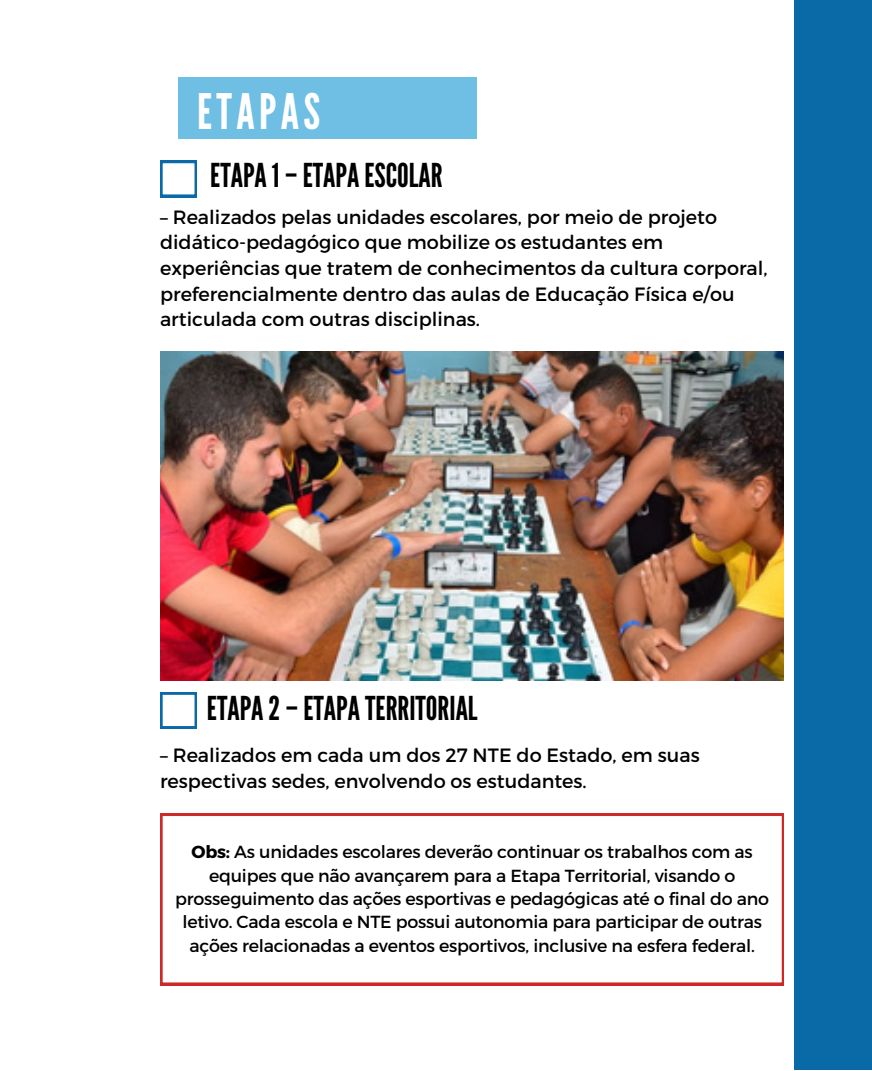
<style>
.page{position:relative;width:872px;height:1071px;background:#fff}
.page>*{position:absolute;margin:0;border:0;box-sizing:border-box;transform-origin:0 0}
.t1{font:49px "League Gothic";letter-spacing:.09em;color:#fff}
.t2{font:32.9px "League Gothic";color:#000}
.t3{font:19.25px/25.6px "Montserrat";color:#000}
.t4{font:17.5px/23.4px "Montserrat";letter-spacing:-.01em;color:#000;text-align:center}
.s1{font-weight:700}
</style>
<div class="page">
<svg style="left:160px;top:161px;width:37px;height:36px"></svg>
<div style="left:179px;top:77px;width:298px;height:62px;background:#6fbee4"></div>
<svg style="left:160px;top:692px;width:37px;height:37px"></svg>
<svg style="left:160px;top:813px;width:624px;height:172px"></svg>
<img style="left:160px;top:352px;width:624px;height:329px">
<div style="left:794px;top:0;width:78px;height:1069px;background:#0a6aa8"></div>
<h1 class="t1" style="left:197px;top:83px;width:125px">ETAPAS</h1>
<h2 class="t2" style="left:210px;top:156px;width:234px">ETAPA1–ETAPAESCOLAR</h2>
<p class="t3" style="left:160px;top:203px;width:609px">– Realizados pelas unidades escolares, por meio de projeto didático-pedagógico que mobilize os estudantes em experiências que tratem de conhecimentos da cultura corporal, preferencialmente dentro das aulas de Educação Física e/ou articulada com outras disciplinas.</p>
<h2 class="t2" style="left:207px;top:690px;width:272px">ETAPA2–ETAPATERRITORIAL</h2>
<p class="t3" style="left:160px;top:742px;width:541px">– Realizados em cada um dos 27 NTE do Estado, em suas respectivas sedes, envolvendo os estudantes.</p>
<p class="t4" style="left:175px;top:840px;width:595px"><span class="s1">Obs:</span> As unidades escolares deverão continuar os trabalhos com as equipes que não avançarem para a Etapa Territorial, visando o prosseguimento das ações esportivas e pedagógicas até o final do ano letivo. Cada escola e NTE possui autonomia para participar de outras ações relacionadas a eventos esportivos, inclusive na esfera federal.</p>
</div>
